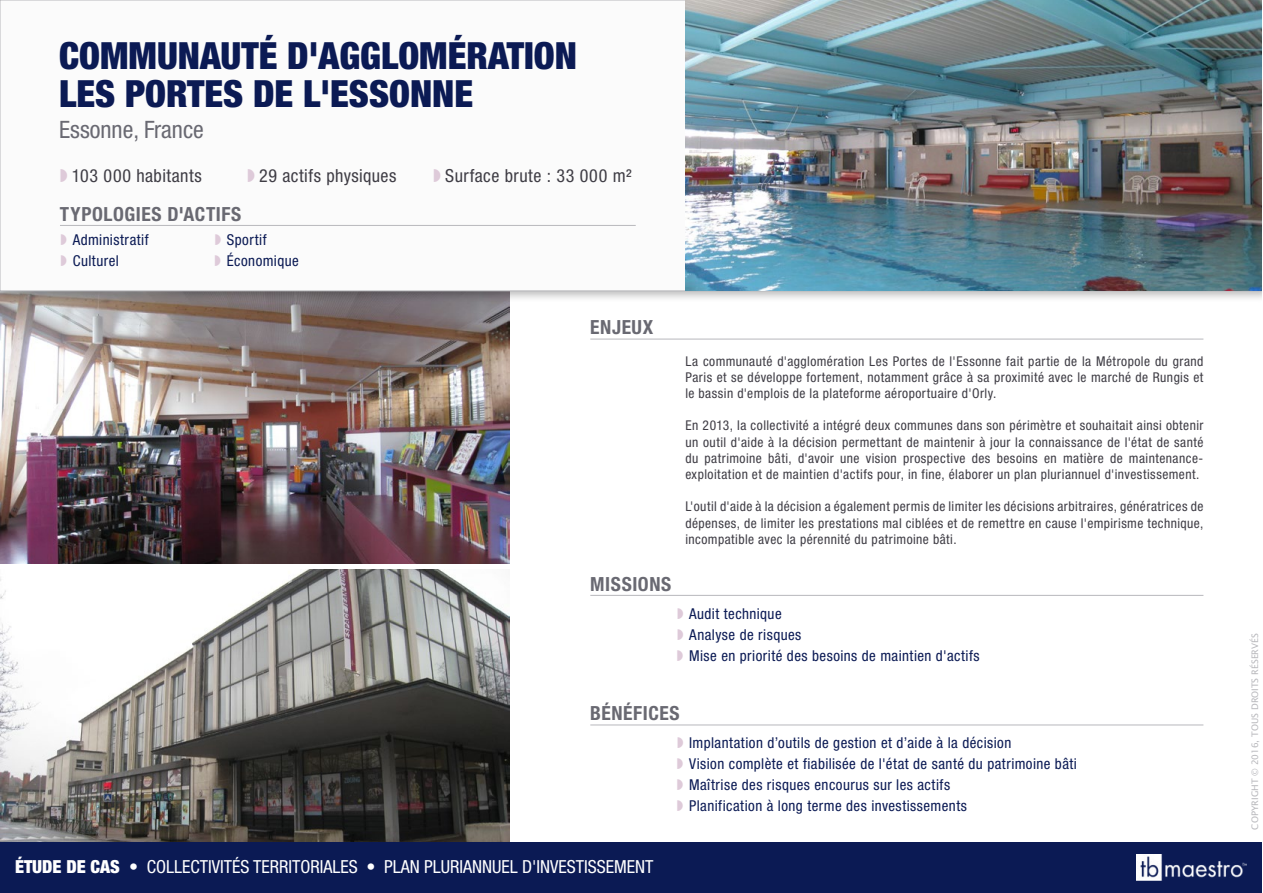
<style>
.page{position:relative;width:1263px;height:893px;background:#fff}
.page>*{position:absolute;margin:0;border:0;box-sizing:border-box;transform-origin:0 0}
.t1{font:900 condensed 37.5px/37.5px "Helvetica Neue LT Std";color:#0b1a54}
.t2{font:condensed 24px "Helvetica Neue LT Std";color:#696972}
.t3{font:700 condensed 19.5px "Helvetica Neue LT Std";letter-spacing:.03em;color:#696972}
.t4{font:condensed 18px "Helvetica Neue LT Std";color:#fff}
.t5{font:condensed 18px "Helvetica Neue LT Std";letter-spacing:.025em;color:#3f3d45}
.t6{font:condensed 15px/21px "Helvetica Neue LT Std";letter-spacing:.03em;color:#0b1a54}
.t7{font:condensed 13.5px/16.2px "Helvetica Neue LT Std";letter-spacing:.035em;color:#3f3d45;text-align:justify}
.t8{font:9px "Lucida Sans Unicode";color:#b8b8bc}
.s1{font-weight:900}
</style>
<div class="page">
<img style="left:0;top:570px;width:510px;height:273px">
<img style="left:0;top:302px;width:510px;height:262px">
<div style="left:0;top:0;width:1262px;height:302px;background:#000;opacity:.27"></div>
<svg style="left:0;top:0;width:685px;height:291px"></svg>
<hr style="left:590px;top:339px;width:613px;height:1px;background:#b8b8bc">
<hr style="left:590px;top:595px;width:613px;height:1px;background:#b8b8bc">
<hr style="left:590px;top:725px;width:613px;height:1px;background:#b8b8bc">
<div style="left:0;top:843px;width:1262px;height:50px;background:#0b1a54"></div>
<img style="left:685px;top:0;width:577px;height:291px">
<hr style="left:60px;top:225px;width:576px;height:1px;background:#b8b8bc">
<img style="left:1137px;top:855px;width:110px;height:26px">
<svg style="left:61px;top:169px;width:6px;height:13px"></svg>
<svg style="left:248px;top:169px;width:6px;height:13px"></svg>
<svg style="left:434px;top:169px;width:6px;height:13px"></svg>
<svg style="left:61px;top:234px;width:6px;height:11px"></svg>
<svg style="left:61px;top:255px;width:6px;height:11px"></svg>
<svg style="left:215px;top:234px;width:6px;height:11px"></svg>
<svg style="left:215px;top:255px;width:6px;height:11px"></svg>
<h1 class="t1" style="left:59px;top:36px;width:519px">COMMUNAUTÉ D'AGGLOMÉRATION<br>LES PORTES DE L'ESSONNE</h1>
<h2 class="t2" style="left:59px;top:116px;width:146px">Essonne, France</h2>
<h3 class="t5" style="left:72px;top:165px;width:131px">103 000 habitants</h3>
<h3 class="t5" style="left:259px;top:165px;width:139px">29 actifs physiques</h3>
<h3 class="t5" style="left:445px;top:165px;width:188px">Surface brute : 33 000 m²</h3>
<h3 class="t3" style="left:60px;top:202px;width:183px">TYPOLOGIES D'ACTIFS</h3>
<p class="t6" style="left:73px;top:229px;width:77px">Administratif<br>Culturel</p>
<p class="t6" style="left:227px;top:229px;width:73px">Sportif<br>Économique</p>
<h3 class="t3" style="left:590px;top:316px;width:64px">ENJEUX</h3>
<h3 class="t3" style="left:590px;top:572px;width:82px">MISSIONS</h3>
<p class="t7" style="left:685px;top:353px;width:520px">La communauté d'agglomération Les Portes de l'Essonne fait partie de la Métropole du grand Paris et se développe fortement, notamment grâce à sa proximité avec le marché de Rungis et le bassin d'emplois de la plateforme aéroportuaire d'Orly.</p>
<p class="t7" style="left:685px;top:417px;width:520px">En 2013, la collectivité a intégré deux communes dans son périmètre et souhaitait ainsi obtenir un outil d'aide à la décision permettant de maintenir à jour la connaissance de l'état de santé du patrimoine bâti, d'avoir une vision prospective des besoins en matière de maintenance&shy;exploitation et de maintien d'actifs pour, in fine, élaborer un plan pluriannuel d'investissement.</p>
<p class="t7" style="left:685px;top:498px;width:520px">L'outil d'aide à la décision a également permis de limiter les décisions arbitraires, génératrices de dépenses, de limiter les prestations mal ciblées et de remettre en cause l'empirisme technique, incompatible avec la pérennité du patrimoine bâti.</p>
<p class="t6" style="left:689px;top:604px;width:292px">Audit technique<br>Analyse de risques<br>Mise en priorité des besoins de maintien d'actifs</p>
<h3 class="t3" style="left:590px;top:702px;width:91px">BÉNÉFICES</h3>
<p class="t6" style="left:689px;top:732px;width:389px">Implantation d’outils de gestion et d’aide à la décision<br>Vision complète et fiabilisée de l'état de santé du patrimoine bâti Maîtrise des risques encourus sur les actifs<br>Planification à long terme des investissements</p>
<h3 class="t4" style="left:15px;top:856px;width:640px"><span class="s1">ÉTUDE DE CAS</span> • COLLECTIVITÉS TERRITORIALES • PLAN PLURIANNUEL D'INVESTISSEMENT</h3>
<p class="t8" style="left:1248px;top:829px;width:198px;rotate:-90deg">COPYRIGHT © 2016, TOUS DROITS RÉSERVÉS</p>
</div>
